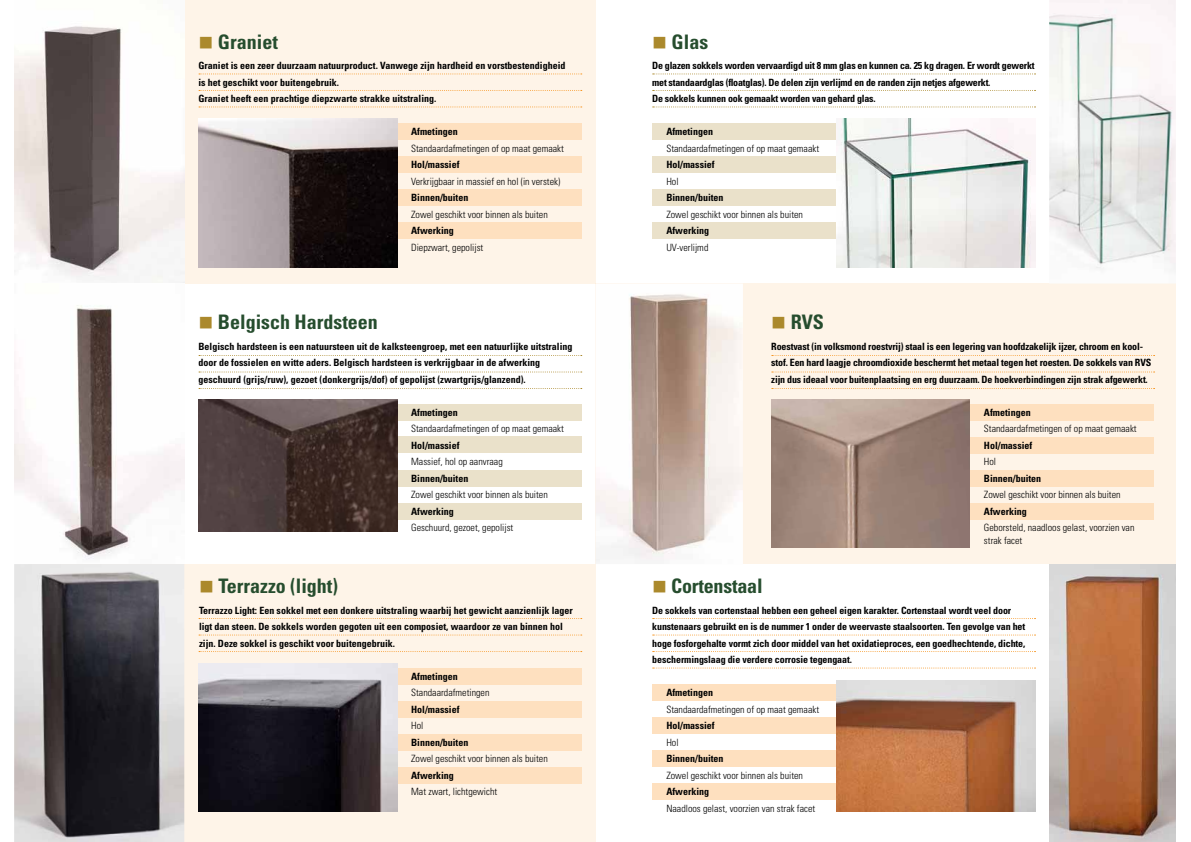
<style>
.page{position:relative;width:1191px;height:842px;background:#fff}
.page>*{position:absolute;margin:0;border:0;box-sizing:border-box;transform-origin:0 0}
.t1{font:700 condensed 20px "Univers";color:#264d2e}
.t2{font:700 condensed 10px/16.5px "Univers";color:#000}
.t3{font:300 condensed 10px/12.5px "Univers";color:#000}
.t4{font:700 condensed 10px/16.5px "Univers";letter-spacing:-.02em;color:#000}
.s1{color:#ab892c}
</style>
<div class="page">
<div style="left:595px;top:284px;width:580px;height:280px;background:#fef4e8"></div>
<div style="left:969px;top:404px;width:185px;height:16px;background:#fee0bf"></div>
<div style="left:969px;top:437px;width:185px;height:16px;background:#fee0bf"></div>
<div style="left:969px;top:470px;width:185px;height:16px;background:#fee0bf"></div>
<div style="left:969px;top:503px;width:185px;height:16px;background:#fee0bf"></div>
<div style="left:652px;top:123px;width:184px;height:17px;background:#eae1ca"></div>
<div style="left:652px;top:156px;width:184px;height:17px;background:#eae1ca"></div>
<div style="left:652px;top:189px;width:184px;height:17px;background:#eae1ca"></div>
<div style="left:652px;top:222px;width:184px;height:17px;background:#eae1ca"></div>
<div style="left:652px;top:684px;width:184px;height:17px;background:#fee0bf"></div>
<div style="left:652px;top:717px;width:184px;height:17px;background:#fee0bf"></div>
<div style="left:652px;top:750px;width:184px;height:17px;background:#fee0bf"></div>
<div style="left:652px;top:783px;width:184px;height:17px;background:#fee0bf"></div>
<div style="left:28px;top:0;width:567px;height:284px;background:#fef4e8"></div>
<div style="left:397px;top:123px;width:184px;height:17px;background:#fee0bf"></div>
<div style="left:397px;top:156px;width:184px;height:17px;background:#fee0bf"></div>
<div style="left:397px;top:189px;width:184px;height:17px;background:#fee0bf"></div>
<div style="left:397px;top:222px;width:184px;height:17px;background:#fee0bf"></div>
<div style="left:397px;top:404px;width:184px;height:16px;background:#eae1ca"></div>
<div style="left:397px;top:437px;width:184px;height:16px;background:#eae1ca"></div>
<div style="left:397px;top:470px;width:184px;height:16px;background:#eae1ca"></div>
<div style="left:397px;top:503px;width:184px;height:16px;background:#eae1ca"></div>
<img style="left:14px;top:0;width:170px;height:842px">
<img style="left:198px;top:399px;width:199px;height:132px">
<img style="left:198px;top:119px;width:199px;height:148px">
<svg style="left:199px;top:73px;width:383px;height:1px"></svg>
<svg style="left:199px;top:90px;width:383px;height:1px"></svg>
<svg style="left:199px;top:106px;width:383px;height:1px"></svg>
<svg style="left:199px;top:355px;width:383px;height:1px"></svg>
<svg style="left:199px;top:371px;width:383px;height:1px"></svg>
<svg style="left:199px;top:388px;width:383px;height:1px"></svg>
<svg style="left:28px;top:564px;width:567px;height:278px;fill:#fef4e8"></svg>
<div style="left:397px;top:668px;width:184px;height:16px;background:#fee0bf"></div>
<div style="left:397px;top:701px;width:184px;height:16px;background:#fee0bf"></div>
<div style="left:397px;top:734px;width:184px;height:16px;background:#fee0bf"></div>
<div style="left:397px;top:767px;width:184px;height:16px;background:#fee0bf"></div>
<img style="left:596px;top:284px;width:147px;height:280px">
<img style="left:1049px;top:0;width:126px;height:270px">
<img style="left:771px;top:399px;width:198px;height:149px">
<img style="left:836px;top:119px;width:199px;height:148px">
<img style="left:836px;top:680px;width:199px;height:132px">
<img style="left:1049px;top:564px;width:126px;height:278px">
<img style="left:198px;top:663px;width:199px;height:149px">
<svg style="left:772px;top:355px;width:382px;height:1px"></svg>
<svg style="left:772px;top:371px;width:382px;height:1px"></svg>
<svg style="left:772px;top:388px;width:382px;height:1px"></svg>
<svg style="left:652px;top:73px;width:383px;height:1px"></svg>
<svg style="left:652px;top:90px;width:383px;height:1px"></svg>
<svg style="left:652px;top:106px;width:383px;height:1px"></svg>
<svg style="left:652px;top:618px;width:383px;height:1px"></svg>
<svg style="left:652px;top:634px;width:383px;height:1px"></svg>
<svg style="left:652px;top:651px;width:383px;height:1px"></svg>
<svg style="left:652px;top:667px;width:383px;height:1px"></svg>
<svg style="left:199px;top:618px;width:383px;height:1px"></svg>
<svg style="left:199px;top:634px;width:383px;height:1px"></svg>
<svg style="left:199px;top:651px;width:383px;height:1px"></svg>
<h1 class="t1" style="left:198px;top:29px;width:81px"><span class="s1">■</span> Graniet</h1>
<p class="t2" style="left:198px;top:57px;width:368px">Graniet is een zeer duurzaam natuurproduct. Vanwege zijn hardheid en vorstbestendigheid is het geschikt voor buitengebruik.<br>Graniet heeft een prachtige diepzwarte strakke uitstraling.</p>
<p class="t2" style="left:411px;top:123px;width:48px">Afmetingen</p>
<p class="t3" style="left:411px;top:142px;width:154px">Standaardafmetingen of op maat gemaakt</p>
<p class="t2" style="left:411px;top:156px;width:50px">Hol/massief</p>
<p class="t3" style="left:411px;top:175px;width:150px">Verkrijgbaar in massief en hol (in verstek)</p>
<p class="t2" style="left:411px;top:189px;width:59px">Binnen/buiten</p>
<p class="t3" style="left:411px;top:208px;width:138px">Zowel geschikt voor binnen als buiten</p>
<p class="t2" style="left:411px;top:222px;width:44px">Afwerking</p>
<p class="t3" style="left:411px;top:241px;width:74px">Diepzwart, gepolijst</p>
<h1 class="t1" style="left:198px;top:310px;width:181px"><span class="s1">■</span> Belgisch Hardsteen</h1>
<p class="t2" style="left:198px;top:338px;width:375px">Belgisch hardsteen is een natuursteen uit de kalksteengroep, met een natuurlijke uitstraling door de fossielen en witte aders. Belgisch hardsteen is verkrijgbaar in de afwerking geschuurd (grijs/ruw), gezoet (donkergrijs/dof) of gepolijst (zwartgrijs/glanzend).</p>
<p class="t2" style="left:411px;top:404px;width:48px">Afmetingen</p>
<p class="t3" style="left:411px;top:422px;width:154px">Standaardafmetingen of op maat gemaakt</p>
<p class="t2" style="left:411px;top:437px;width:50px">Hol/massief</p>
<p class="t3" style="left:411px;top:455px;width:93px">Massief, hol op aanvraag</p>
<p class="t2" style="left:411px;top:470px;width:59px">Binnen/buiten</p>
<p class="t3" style="left:411px;top:488px;width:138px">Zowel geschikt voor binnen als buiten</p>
<p class="t2" style="left:411px;top:503px;width:44px">Afwerking</p>
<p class="t3" style="left:411px;top:521px;width:104px">Geschuurd, gezoet, gepolijst</p>
<h1 class="t1" style="left:199px;top:574px;width:141px"><span class="s1">■</span> Terrazzo (light)</h1>
<p class="t2" style="left:199px;top:602px;width:375px">Terrazzo Light: Een sokkel met een donkere uitstraling waarbij het gewicht aanzienlijk lager ligt dan steen. De sokkels worden gegoten uit een composiet, waardoor ze van binnen hol zijn. Deze sokkel is geschikt voor buitengebruik.</p>
<p class="t2" style="left:411px;top:668px;width:48px">Afmetingen</p>
<p class="t3" style="left:411px;top:686px;width:80px">Standaardafmetingen</p>
<p class="t2" style="left:411px;top:701px;width:50px">Hol/massief</p>
<p class="t3" style="left:411px;top:719px;width:14px">Hol</p>
<p class="t2" style="left:411px;top:734px;width:59px">Binnen/buiten</p>
<p class="t3" style="left:411px;top:752px;width:138px">Zowel geschikt voor binnen als buiten</p>
<p class="t2" style="left:411px;top:767px;width:44px">Afwerking</p>
<p class="t3" style="left:411px;top:785px;width:88px">Mat zwart, lichtgewicht</p>
<h1 class="t1" style="left:652px;top:29px;width:58px"><span class="s1">■</span> Glas</h1>
<p class="t4" style="left:652px;top:57px;width:384px">De glazen sokkels worden vervaardigd uit 8 mm glas en kunnen ca. 25 kg dragen. Er wordt gewerkt met standaardglas (floatglas). De delen zijn verlijmd en de randen zijn netjes afgewerkt.<br>De sokkels kunnen ook gemaakt worden van gehard glas.</p>
<p class="t2" style="left:666px;top:123px;width:48px">Afmetingen</p>
<p class="t3" style="left:666px;top:142px;width:154px">Standaardafmetingen of op maat gemaakt</p>
<p class="t2" style="left:666px;top:156px;width:50px">Hol/massief</p>
<p class="t3" style="left:666px;top:175px;width:14px">Hol</p>
<p class="t2" style="left:666px;top:189px;width:59px">Binnen/buiten</p>
<p class="t3" style="left:666px;top:208px;width:138px">Zowel geschikt voor binnen als buiten</p>
<p class="t2" style="left:666px;top:222px;width:44px">Afwerking</p>
<p class="t3" style="left:666px;top:241px;width:44px">UV-verlijmd</p>
<h1 class="t1" style="left:771px;top:310px;width:54px"><span class="s1">■</span> RVS</h1>
<p class="t2" style="left:771px;top:338px;width:381px">Roestvast (in volksmond roestvrij) staal is een legering van hoofdzakelijk ijzer, chroom en kool&shy;stof. Een hard laagje chroomdioxide beschermt het metaal tegen het roesten. De sokkels van RVS zijn dus ideaal voor buitenplaatsing en erg duurzaam. De hoekverbindingen zijn strak afgewerkt.</p>
<p class="t2" style="left:984px;top:404px;width:48px">Afmetingen</p>
<p class="t3" style="left:984px;top:422px;width:154px">Standaardafmetingen of op maat gemaakt</p>
<p class="t2" style="left:984px;top:437px;width:50px">Hol/massief</p>
<p class="t3" style="left:984px;top:455px;width:14px">Hol</p>
<p class="t2" style="left:984px;top:470px;width:59px">Binnen/buiten</p>
<p class="t3" style="left:984px;top:488px;width:138px">Zowel geschikt voor binnen als buiten</p>
<p class="t2" style="left:984px;top:503px;width:44px">Afwerking</p>
<p class="t3" style="left:984px;top:521px;width:152px">Geborsteld, naadloos gelast, voorzien van strak facet</p>
<h1 class="t1" style="left:652px;top:574px;width:112px"><span class="s1">■</span> Cortenstaal</h1>
<p class="t2" style="left:652px;top:602px;width:375px">De sokkels van cortenstaal hebben een geheel eigen karakter. Cortenstaal wordt veel door kunstenaars gebruikt en is de nummer 1 onder de weervaste staalsoorten. Ten gevolge van het hoge fosforgehalte vormt zich door middel van het oxidatieproces, een goedhechtende, dichte, beschermingslaag die verdere corrosie tegengaat.</p>
<p class="t2" style="left:666px;top:684px;width:48px">Afmetingen</p>
<p class="t3" style="left:666px;top:703px;width:154px">Standaardafmetingen of op maat gemaakt</p>
<p class="t2" style="left:666px;top:717px;width:50px">Hol/massief</p>
<p class="t3" style="left:666px;top:736px;width:14px">Hol</p>
<p class="t2" style="left:666px;top:750px;width:59px">Binnen/buiten</p>
<p class="t3" style="left:666px;top:769px;width:138px">Zowel geschikt voor binnen als buiten</p>
<p class="t2" style="left:666px;top:783px;width:44px">Afwerking</p>
<p class="t3" style="left:666px;top:802px;width:150px">Naadloos gelast, voorzien van strak facet</p>
</div>
